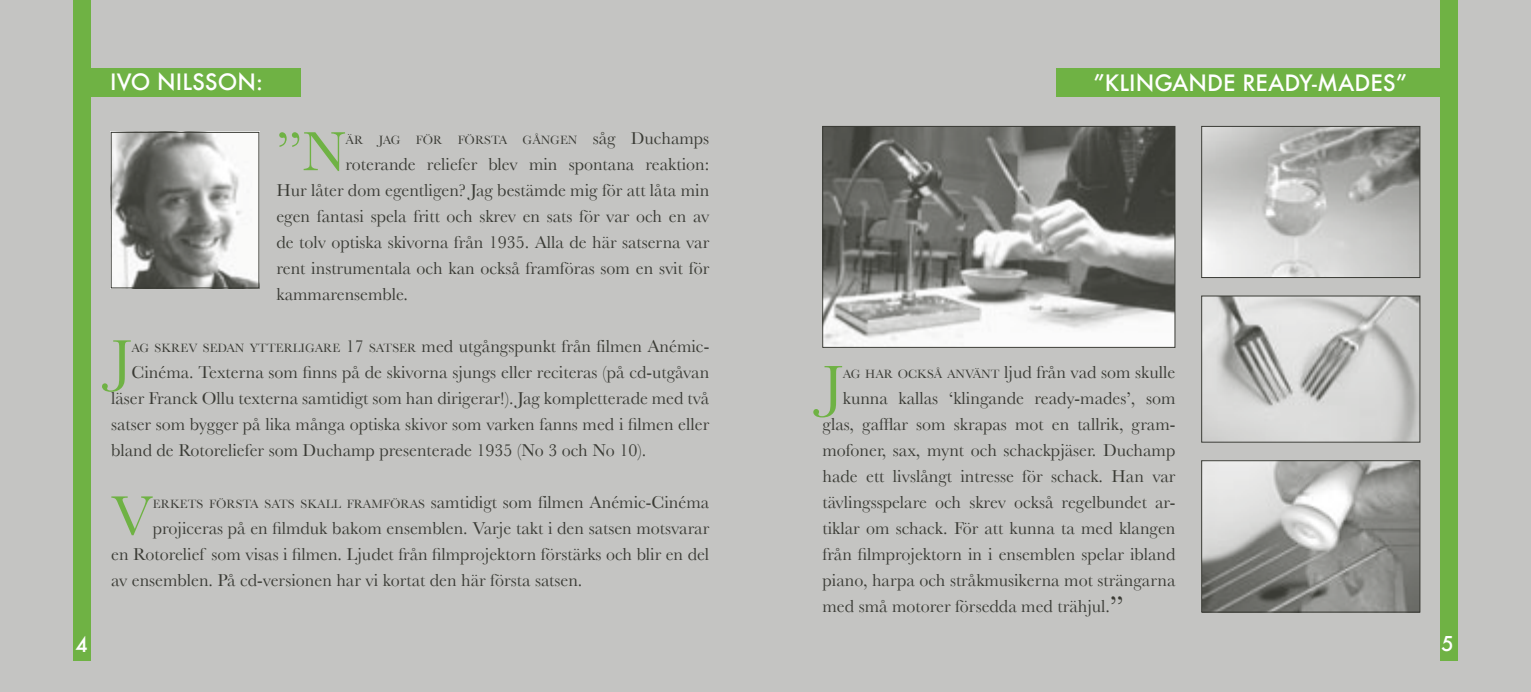
<style>
.page{position:relative;width:1531px;height:692px;background:#c4c4c2}
.page>*{position:absolute;margin:0;border:0;box-sizing:border-box;transform-origin:0 0}
.t1{font:57.2px "Baskerville";color:#6fb244}
.Flaggtitlar{font:500 22px "Futura";color:#fff}
.t2{font:500 20px "Futura";color:#fff}
.t3{font:18px/26px "Baskerville";color:#3a3b35;text-align:justify}
.t4{font:12.6px "Baskerville";color:#3a3b35}
.s1{font-size:18px}
.s2{font-size:12.6px}
.s3{font-size:30px}
</style>
<div class="page">
<div style="left:74px;top:68px;width:226px;height:28px;background:#6fb244"></div>
<div style="left:74px;top:0;width:17px;height:660px;background:#6fb244"></div>
<img style="left:113px;top:134px;width:144px;height:152px">
<div style="left:111px;top:132px;width:148px;height:156px;border:1px solid #3a3b35"></div>
<div style="left:1440px;top:0;width:17px;height:661px;background:#6fb244"></div>
<div style="left:1056px;top:68px;width:401px;height:29px;background:#6fb244"></div>
<img style="left:1203px;top:297px;width:215px;height:143px">
<img style="left:1203px;top:128px;width:215px;height:148px">
<div style="left:1201px;top:126px;width:219px;height:152px;border:1px solid #3a3b35"></div>
<img style="left:1203px;top:462px;width:215px;height:148px">
<div style="left:1201px;top:460px;width:219px;height:152px;border:1px solid #3a3b35"></div>
<img style="left:824px;top:128px;width:349px;height:218px">
<div style="left:822px;top:126px;width:353px;height:222px;border:1px solid #3a3b35"></div>
<p class="Flaggtitlar" style="left:110px;top:67px;width:154px">IVO NILSSON:</p>
<p class="t1" style="left:276px;top:118px;width:71px">”N</p>
<p class="t4" style="left:346px;top:133px;width:365px">ÄR JAG FÖR FÖRSTA GÅNGEN <span class="s1">såg Duchamps</span></p>
<p class="t3" style="left:276px;top:151px;width:434px;text-indent:69px">roterande reliefer blev min spontana reaktion:<br>Hur låter dom egentligen? Jag bestämde mig för att låta min egen fantasi spela fritt och skrev en sats för var och en av de tolv optiska skivorna från 1935. Alla de här satserna var rent instrumentala och kan också framföras som en svit för kammarensemble.</p>
<p class="t1" style="left:111px;top:326px;width:22px">J</p>
<p class="t3" style="left:131px;top:333px;width:579px"><span class="s2">AG SKREV SEDAN YTTERLIGARE</span> 17 <span class="s2">SATSER</span> med utgångspunkt från filmen Anémic-</p>
<p class="t3" style="left:131px;top:359px;width:579px">Cinéma. Texterna som finns på de skivorna sjungs eller reciteras (på cd-utgåvan</p>
<p class="t3" style="left:111px;top:385px;width:599px">läser Franck Ollu texterna samtidigt som han dirigerar!). Jag kompletterade med två</p>
<p class="t3" style="left:111px;top:411px;width:599px">satser som bygger på lika många optiska skivor som varken fanns med i filmen eller</p>
<p class="t3" style="left:111px;top:437px;width:536px">bland de Rotoreliefer som Duchamp presenterade 1935 (No 3 och No 10).</p>
<p class="t1" style="left:111px;top:482px;width:43px">V</p>
<p class="t3" style="left:153px;top:489px;width:558px"><span class="s2">ERKETS FÖRSTA SATS SKALL FRAMFÖRAS</span> samtidigt som filmen Anémic-Cinéma</p>
<p class="t3" style="left:153px;top:515px;width:558px">projiceras på en filmduk bakom ensemblen. Varje takt i den satsen motsvarar</p>
<p class="t3" style="left:111px;top:541px;width:599px">en Rotorelief som visas i filmen. Ljudet från filmprojektorn förstärks och blir en del</p>
<p class="t3" style="left:111px;top:567px;width:473px">av ensemblen. På cd-versionen har vi kortat den här första satsen.</p>
<p class="t2" style="left:76px;top:630px;width:14px">4</p>
<p class="Flaggtitlar" style="left:1093px;top:68px;width:315px">”KLINGANDE READY-MADES”</p>
<p class="t1" style="left:822px;top:352px;width:22px">J</p>
<p class="t3" style="left:843px;top:359px;width:334px"><span class="s2">AG HAR OCKSÅ ANVÄNT</span> ljud från vad som skulle</p>
<p class="t3" style="left:843px;top:385px;width:334px">kunna kallas ‘klingande ready-mades’, som</p>
<p class="t3" style="left:822px;top:411px;width:354px">glas, gafflar som skrapas mot en tallrik, gram-</p>
<p class="t3" style="left:822px;top:437px;width:354px">mofoner, sax, mynt och schackpjäser. Duchamp</p>
<p class="t3" style="left:822px;top:463px;width:354px">hade ett livslångt intresse för schack. Han var</p>
<p class="t3" style="left:822px;top:489px;width:354px">tävlingsspelare och skrev också regelbundet ar-</p>
<p class="t3" style="left:822px;top:515px;width:354px">tiklar om schack. För att kunna ta med klangen</p>
<p class="t3" style="left:822px;top:541px;width:354px">från filmprojektorn in i ensemblen spelar ibland</p>
<p class="t3" style="left:822px;top:567px;width:354px">piano, harpa och stråkmusikerna mot strängarna</p>
<p class="t3" style="left:822px;top:593px;width:303px">med små motorer försedda med trähjul.<span class="s3">”</span></p>
<p class="t2" style="left:1441px;top:629px;width:14px">5</p>
</div>
